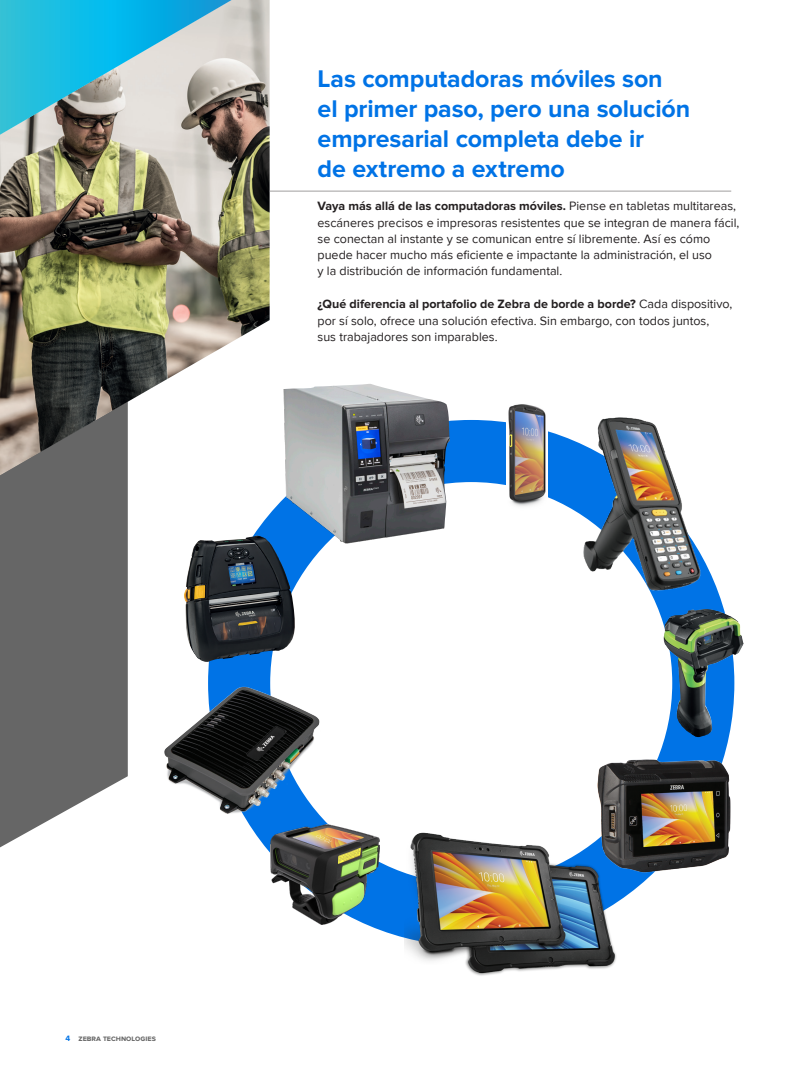
<style>
.page{position:relative;width:810px;height:1080px;background:#fff}
.page>*{position:absolute;margin:0;border:0;box-sizing:border-box;transform-origin:0 0}
.t1{font:700 25px/30px "Proxima Nova";letter-spacing:-.005em;color:#0073e6}
.body_copy_black{font:12.5px/16.2px "Proxima Nova";color:#231f20}
.t2{font:700 8px "Proxima Nova";color:#666}
.s1{font-weight:700}
.s2{color:#0073e6}
</style>
<div class="page">
<svg style="left:0;top:475px;width:128px;height:372px;fill:#666"></svg>
<img style="left:0;top:0;width:270px;height:475px">
<svg style="left:0;top:0;width:232px;height:135px"></svg>
<hr style="left:270px;top:191px;width:461px;height:1px;background:#a09e9e">
<div style="left:208px;top:420px;width:526px;height:526px;background:#0073e6;border-radius:50%"></div>
<div style="left:270px;top:482px;width:402px;height:402px;background:#fff;border-radius:50%"></div>
<img style="left:507px;top:404px;width:40px;height:102px">
<img style="left:663px;top:609px;width:81px;height:128px">
<img style="left:184px;top:536px;width:112px;height:126px">
<img style="left:279px;top:384px;width:171px;height:164px">
<img style="left:597px;top:749px;width:134px;height:139px">
<img style="left:405px;top:828px;width:215px;height:148px">
<img style="left:576px;top:417px;width:132px;height:180px">
<img style="left:164px;top:683px;width:158px;height:135px">
<img style="left:270px;top:824px;width:109px;height:101px">
<p class="t1" style="left:318px;top:64px;width:374px">Las computadoras móviles son<br>el primer paso, pero una solución empresarial completa debe ir<br>de extremo a extremo</p>
<p class="body_copy_black" style="left:318px;top:198px;width:423px"><span class="s1">Vaya más allá de las computadoras móviles.</span> Piense en tabletas multitareas, escáneres precisos e impresoras resistentes que se integran de manera fácil, se conectan al instante y se comunican entre sí libremente. Así es cómo puede hacer mucho más eficiente e impactante la administración, el uso<br>y la distribución de información fundamental.</p>
<p class="body_copy_black" style="left:318px;top:296px;width:416px"><span class="s1">¿Qué diferencia al portafolio de Zebra de borde a borde?</span> Cada dispositivo, por sí solo, ofrece una solución efectiva. Sin embargo, con todos juntos,<br>sus trabajadores son imparables.</p>
<p class="t2" style="left:65px;top:1034px;width:92px"><span class="s2">4</span> zebra technologies</p>
</div>
